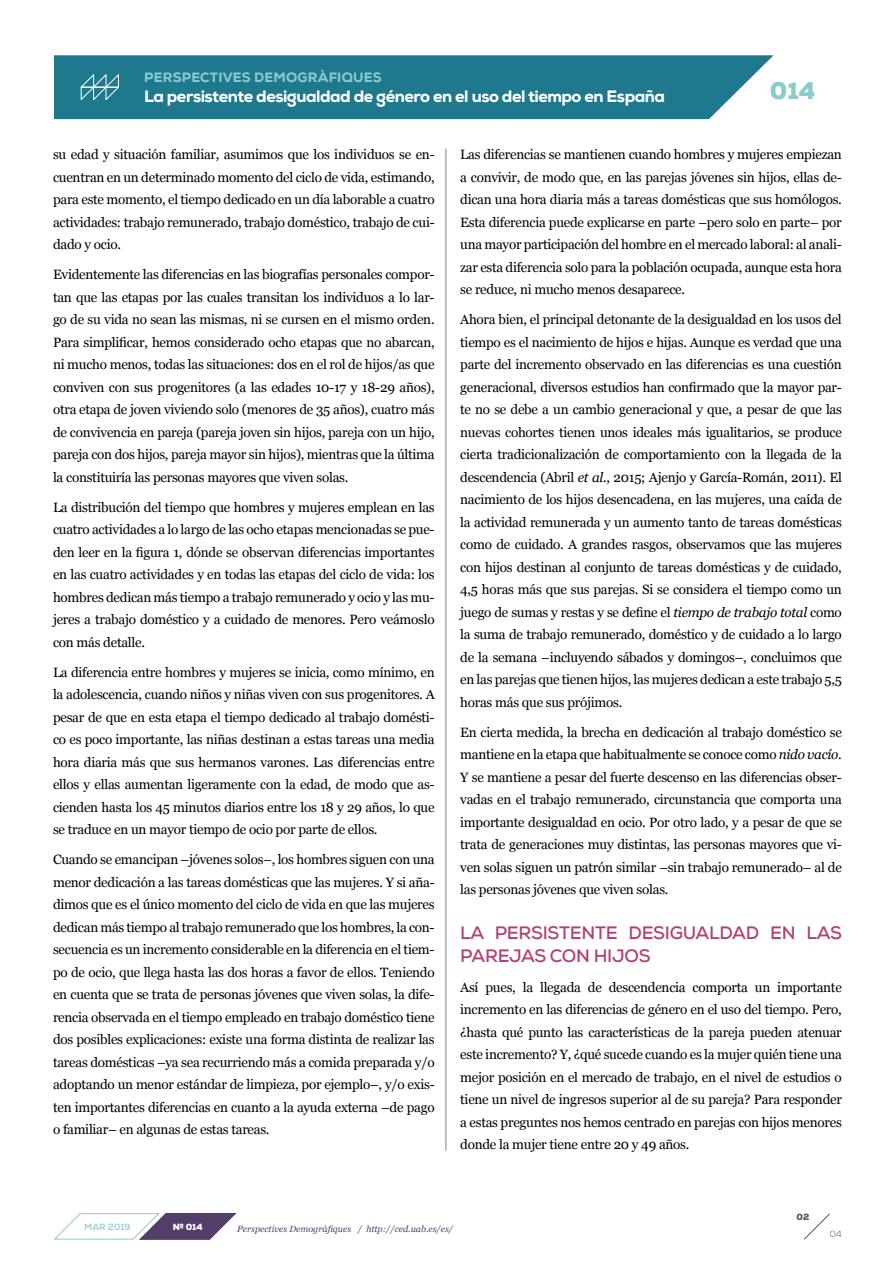
<style>
.page{position:relative;width:893px;height:1263px;background:#fff}
.page>*{position:absolute;margin:0;border:0;box-sizing:border-box;transform-origin:0 0}
.t1{font:900 24.15px "Nexa";color:#8cc}
.t2{font:700 18px/22.5px "Nexa";letter-spacing:-.015em;color:#b14279}
.t3{font:800 16.5px "Nexa";letter-spacing:-.03em;color:#fff}
.t4{font:13.5px/22.5px "Georgia";letter-spacing:-.02em;color:#000;text-align:justify}
.t5{font:800 13.5px "Nexa";letter-spacing:.015em;color:#8cc}
.t6{font:italic 9px "Georgia";color:#543e69}
.t7{font:700 9px "Nexa";color:#8cc}
.t8{font:900 9px "Nexa";color:#fff}
.t9{font:900 9px "Nexa";color:#575756}
.t10{font:300 9px "Nexa";color:#575756}
.s1{font-style:italic}
</style>
<div class="page">
<hr style="left:446px;top:149px;width:1px;height:1002px;background:#000">
<div style="left:54px;top:55px;width:720px;height:64px;background:#1e798e"></div>
<svg style="left:79px;top:73px;width:41px;height:28px"></svg>
<svg style="left:53px;top:1213px;width:184px;height:27px"></svg>
<svg style="left:804px;top:1213px;width:26px;height:27px"></svg>
<p class="t5" style="left:144px;top:69px;width:239px">PERSPECTIVES DEMOGRÀFIQUES</p>
<p class="t3" style="left:144px;top:86px;width:522px">La persistente desigualdad de género en el uso del tiempo en España</p>
<h1 class="t1" style="left:770px;top:75px;width:47px">014</h1>
<p class="t4" style="left:53px;top:143px;width:383px">su edad y situación familiar, asumimos que los individuos se en&shy;cuentran en un determinado momento del ciclo de vida, estimando, para este momento, el tiempo dedicado en un día laborable a cuatro actividades: trabajo remunerado, trabajo doméstico, trabajo de cui&shy;dado y ocio.</p>
<p class="t4" style="left:53px;top:263px;width:383px">Evidentemente las diferencias en las biografías personales compor&shy;tan que las etapas por las cuales transitan los individuos a lo lar&shy;go de su vida no sean las mismas, ni se cursen en el mismo orden.<br>Para simplificar, hemos considerado ocho etapas que no abarcan, ni mucho menos, todas las situaciones: dos en el rol de hijos/as que conviven con sus progenitores (a las edades 10-17 y 18-29 años), otra etapa de joven viviendo solo (menores de 35 años), cuatro más de convivencia en pareja (pareja joven sin hijos, pareja con un hijo, pareja con dos hijos, pareja mayor sin hijos), mientras que la última la constituiría las personas mayores que viven solas.</p>
<p class="t4" style="left:53px;top:496px;width:383px">La distribución del tiempo que hombres y mujeres emplean en las cuatro actividades a lo largo de las ocho etapas mencionadas se pue&shy;den leer en la figura 1, dónde se observan diferencias importantes en las cuatro actividades y en todas las etapas del ciclo de vida: los hombres dedican más tiempo a trabajo remunerado y ocio y las mu&shy;jeres a trabajo doméstico y a cuidado de menores. Pero veámoslo con más detalle.</p>
<p class="t4" style="left:53px;top:661px;width:383px">La diferencia entre hombres y mujeres se inicia, como mínimo, en la adolescencia, cuando niños y niñas viven con sus progenitores. A pesar de que en esta etapa el tiempo dedicado al trabajo domésti&shy;co es poco importante, las niñas destinan a estas tareas una media hora diaria más que sus hermanos varones. Las diferencias entre ellos y ellas aumentan ligeramente con la edad, de modo que as&shy;cienden hasta los 45 minutos diarios entre los 18 y 29 años, lo que se traduce en un mayor tiempo de ocio por parte de ellos.</p>
<p class="t4" style="left:53px;top:848px;width:383px">Cuando se emancipan –jóvenes solos–, los hombres siguen con una menor dedicación a las tareas domésticas que las mujeres. Y si aña&shy;dimos que es el único momento del ciclo de vida en que las mujeres dedican más tiempo al trabajo remunerado que los hombres, la con&shy;secuencia es un incremento considerable en la diferencia en el tiem&shy;po de ocio, que llega hasta las dos horas a favor de ellos. Teniendo en cuenta que se trata de personas jóvenes que viven solas, la dife&shy;rencia observada en el tiempo empleado en trabajo doméstico tiene dos posibles explicaciones: existe una forma distinta de realizar las tareas domésticas –ya sea recurriendo más a comida preparada y/o adoptando un menor estándar de limpieza, por ejemplo–, y/o exis&shy;ten importantes diferencias en cuanto a la ayuda externa –de pago o familiar– en algunas de estas tareas.</p>
<p class="t4" style="left:460px;top:144px;width:383px">Las diferencias se mantienen cuando hombres y mujeres empiezan a convivir, de modo que, en las parejas jóvenes sin hijos, ellas de&shy;dican una hora diaria más a tareas domésticas que sus homólogos.<br>Esta diferencia puede explicarse en parte –pero solo en parte– por una mayor participación del hombre en el mercado laboral: al anali&shy;zar esta diferencia solo para la población ocupada, aunque esta hora se reduce, ni mucho menos desaparece.</p>
<p class="t4" style="left:460px;top:309px;width:383px">Ahora bien, el principal detonante de la desigualdad en los usos del tiempo es el nacimiento de hijos e hijas. Aunque es verdad que una parte del incremento observado en las diferencias es una cuestión generacional, diversos estudios han confirmado que la mayor par&shy;te no se debe a un cambio generacional y que, a pesar de que las nuevas cohortes tienen unos ideales más igualitarios, se produce cierta tradicionalización de comportamiento con la llegada de la descendencia (Abril <span class="s1">et al</span>., 2015; Ajenjo y García-Román, 2011). El nacimiento de los hijos desencadena, en las mujeres, una caída de la actividad remunerada y un aumento tanto de tareas domésticas como de cuidado. A grandes rasgos, observamos que las mujeres con hijos destinan al conjunto de tareas domésticas y de cuidado, 4,5 horas más que sus parejas. Si se considera el tiempo como un juego de sumas y restas y se define el <span class="s1">tiempo de trabajo total</span> como la suma de trabajo remunerado, doméstico y de cuidado a lo largo de la semana –incluyendo sábados y domingos–, concluimos que en las parejas que tienen hijos, las mujeres dedican a este trabajo 5,5 horas más que sus prójimos.</p>
<p class="t4" style="left:460px;top:721px;width:383px">En cierta medida, la brecha en dedicación al trabajo doméstico se mantiene en la etapa que habitualmente se conoce como <span class="s1">nido vacío</span>.<br>Y se mantiene a pesar del fuerte descenso en las diferencias obser&shy;vadas en el trabajo remunerado, circunstancia que comporta una importante desigualdad en ocio. Por otro lado, y a pesar de que se trata de generaciones muy distintas, las personas mayores que vi&shy;ven solas siguen un patrón similar –sin trabajo remunerado– al de las personas jóvenes que viven solas.</p>
<h2 class="t2" style="left:460px;top:922px;width:383px">LA PERSISTENTE DESIGUALDAD EN LAS<br>PAREJAS CON HIJOS</h2>
<p class="t4" style="left:460px;top:976px;width:383px">Así pues, la llegada de descendencia comporta un importante incremento en las diferencias de género en el uso del tiempo. Pero, ¿hasta qué punto las características de la pareja pueden atenuar este incremento? Y, ¿qué sucede cuando es la mujer quién tiene una mejor posición en el mercado de trabajo, en el nivel de estudios o tiene un nivel de ingresos superior al de su pareja? Para responder a estas preguntes nos hemos centrado en parejas con hijos menores donde la mujer tiene entre 20 y 49 años.</p>
<p class="t7" style="left:84px;top:1221px;width:48px">MAR 2019</p>
<p class="t8" style="left:173px;top:1221px;width:32px">Nº 014</p>
<p class="t6" style="left:237px;top:1223px;width:217px">Perspectives Demogràfiques / http://ced.uab.es/es/</p>
<p class="t9" style="left:797px;top:1211px;width:14px">02</p>
<p class="t10" style="left:830px;top:1229px;width:13px">04</p>
</div>
